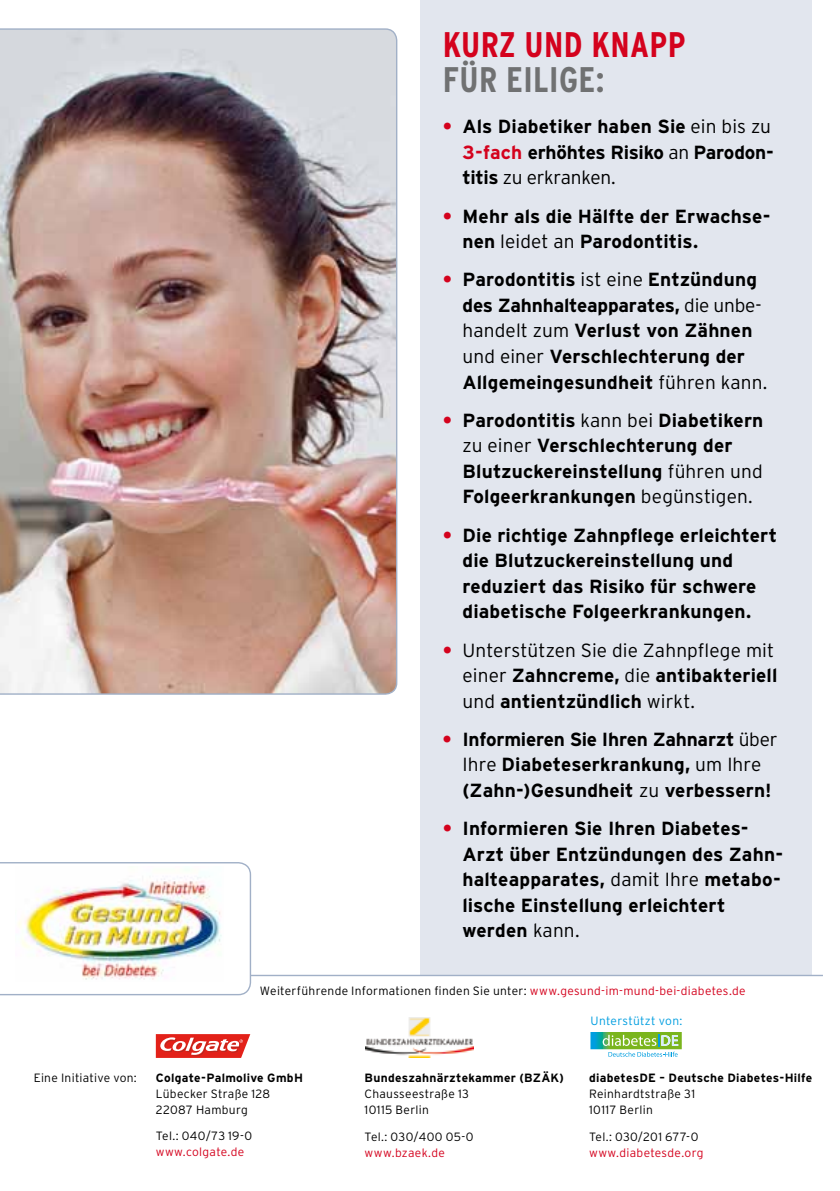
<style>
.page{position:relative;width:840px;height:1191px;background:#fff}
.page>*{position:absolute;margin:0;border:0;box-sizing:border-box;transform-origin:0 0}
.t1{font:700 condensed 35.6px "Interstate T";color:#d4021d}
.t2{font:700 condensed 35.6px "Interstate T";color:#707172}
.t3{font:700 19px/25.6px "Interstate";letter-spacing:.005em;color:#000}
.t4{font:300 19px/25.6px "Interstate";letter-spacing:.005em;color:#000}
.t5{font:300 12px/16px "Interstate";letter-spacing:.025em;color:#000}
.t6{font:700 12px "Interstate";letter-spacing:.025em;color:#000}
.t7{font:300 12px "Interstate";letter-spacing:.025em;color:#d4021d}
.t8{font:300 12px "Interstate";letter-spacing:.025em;color:#009ee0}
.s1{color:#d4021d}
.s2{font-weight:300}
.s3{font-weight:700;color:#d4021d}
.s4{font-weight:700}
</style>
<div class="page">
<div style="left:420px;top:0;width:391px;height:975px;background:#e2e6ee"></div>
<img style="left:0;top:28px;width:397px;height:666px">
<hr style="left:28px;top:974px;width:794px;height:2px;background:#a1b0c7">
<svg style="left:0;top:862px;width:251px;height:133px"></svg>
<img style="left:16px;top:866px;width:207px;height:115px">
<svg style="left:156px;top:1034px;width:94px;height:24px"></svg>
<img style="left:365px;top:1017px;width:108px;height:40px">
<svg style="left:590px;top:1032px;width:91px;height:24px"></svg>
<p class="t5" style="left:34px;top:1069px;width:104px">Eine Initiative von:</p>
<h1 class="t1" style="left:442px;top:24px;width:37px">KURZ</h1>
<h1 class="t1" style="left:524px;top:24px;width:20px">UND</h1>
<h1 class="t1" style="left:591px;top:24px;width:20px">KNAPP</h1>
<h1 class="t2" style="left:442px;top:60px;width:18px">FÜR</h1>
<h1 class="t2" style="left:506px;top:60px;width:32px">EILIGE</h1>
<h1 class="t2" style="left:595px;top:60px;width:10px">:</h1>
<p class="t3" style="left:462px;top:114px;width:313px;text-indent:-20px"><span class="s1">•</span> Als Diabetiker haben Sie <span class="s2">ein bis zu<br></span><span class="s1">3-fach</span> erhöhtes Risiko <span class="s2">an</span> Parodon&shy;titis <span class="s2">zu erkranken.</span></p>
<p class="t3" style="left:462px;top:203px;width:309px;text-indent:-20px"><span class="s1">•</span> Mehr als die Hälfte der Erwachse&shy;nen <span class="s2">leidet an</span> Parodontitis.</p>
<p class="t3" style="left:462px;top:267px;width:306px;text-indent:-20px"><span class="s1">•</span> Parodontitis <span class="s2">ist eine</span> Entzündung des Zahnhalteapparates, <span class="s2">die unbe&shy;handelt zum</span> Verlust von Zähnen <span class="s2">und einer</span> Verschlechterung der Allgemeingesundheit <span class="s2">führen kann.</span></p>
<p class="t3" style="left:462px;top:407px;width:302px;text-indent:-20px"><span class="s1">•</span> Parodontitis <span class="s2">kann bei</span> Diabetikern <span class="s2">zu einer</span> Verschlechterung der Blutzuckereinstellung <span class="s2">führen und </span>Folgeerkrankungen <span class="s2">begünstigen.</span></p>
<p class="t3" style="left:462px;top:522px;width:316px;text-indent:-20px"><span class="s1">•</span> Die richtige Zahnpflege erleichtert die Blutzuckereinstellung und reduziert das Risiko für schwere diabetische Folgeerkrankungen.</p>
<p class="t4" style="left:462px;top:637px;width:316px;text-indent:-20px"><span class="s3">•</span> Unterstützen Sie die Zahnpflege mit einer <span class="s4">Zahncreme,</span> die <span class="s4">antibakteriell </span>und <span class="s4">antientzündlich</span> wirkt.</p>
<p class="t3" style="left:462px;top:726px;width:316px;text-indent:-20px"><span class="s1">•</span> Informieren Sie Ihren Zahnarzt <span class="s2">über<br>Ihre</span> Diabeteserkrankung, <span class="s2">um Ihre </span>(Zahn-)Gesundheit <span class="s2">zu</span> verbessern!</p>
<p class="t3" style="left:462px;top:815px;width:322px;text-indent:-20px"><span class="s1">•</span> Informieren Sie Ihren Diabetes-<br>Arzt über Entzündungen des Zahn&shy;halteapparates, <span class="s2">damit Ihre</span> metabo&shy;lische Einstellung erleichtert werden <span class="s2">kann.</span></p>
<p class="t5" style="left:260px;top:982px;width:487px">Weiterführende Informationen finden Sie unter: <span class="s1">www.gesund-im-mund-bei-diabetes.de</span></p>
<p class="t6" style="left:156px;top:1071px;width:149px">Colgate-Palmolive GmbH</p>
<p class="t5" style="left:156px;top:1085px;width:116px">Lübecker Straße 128<br>22087 Hamburg</p>
<p class="t5" style="left:156px;top:1128px;width:98px">Tel.: 040/73 19-0</p>
<p class="t7" style="left:156px;top:1145px;width:90px">www.colgate.de</p>
<p class="t6" style="left:364px;top:1071px;width:201px">Bundeszahnärztekammer (BZÄK)</p>
<p class="t5" style="left:364px;top:1086px;width:106px">Chausseestraße 13<br>10115 Berlin</p>
<p class="t5" style="left:364px;top:1128px;width:110px">Tel.: 030/400 05-0</p>
<p class="t7" style="left:364px;top:1145px;width:82px">www.bzaek.de</p>
<p class="t8" style="left:590px;top:1014px;width:93px">Unterstützt von:</p>
<p class="t6" style="left:588px;top:1071px;width:224px">diabetesDE – Deutsche Diabetes-Hilfe</p>
<p class="t5" style="left:588px;top:1086px;width:107px">Reinhardtstraße 31<br>10117 Berlin</p>
<p class="t5" style="left:588px;top:1128px;width:111px">Tel.: 030/201 677-0</p>
<p class="t7" style="left:588px;top:1145px;width:116px">www.diabetesde.org</p>
</div>
